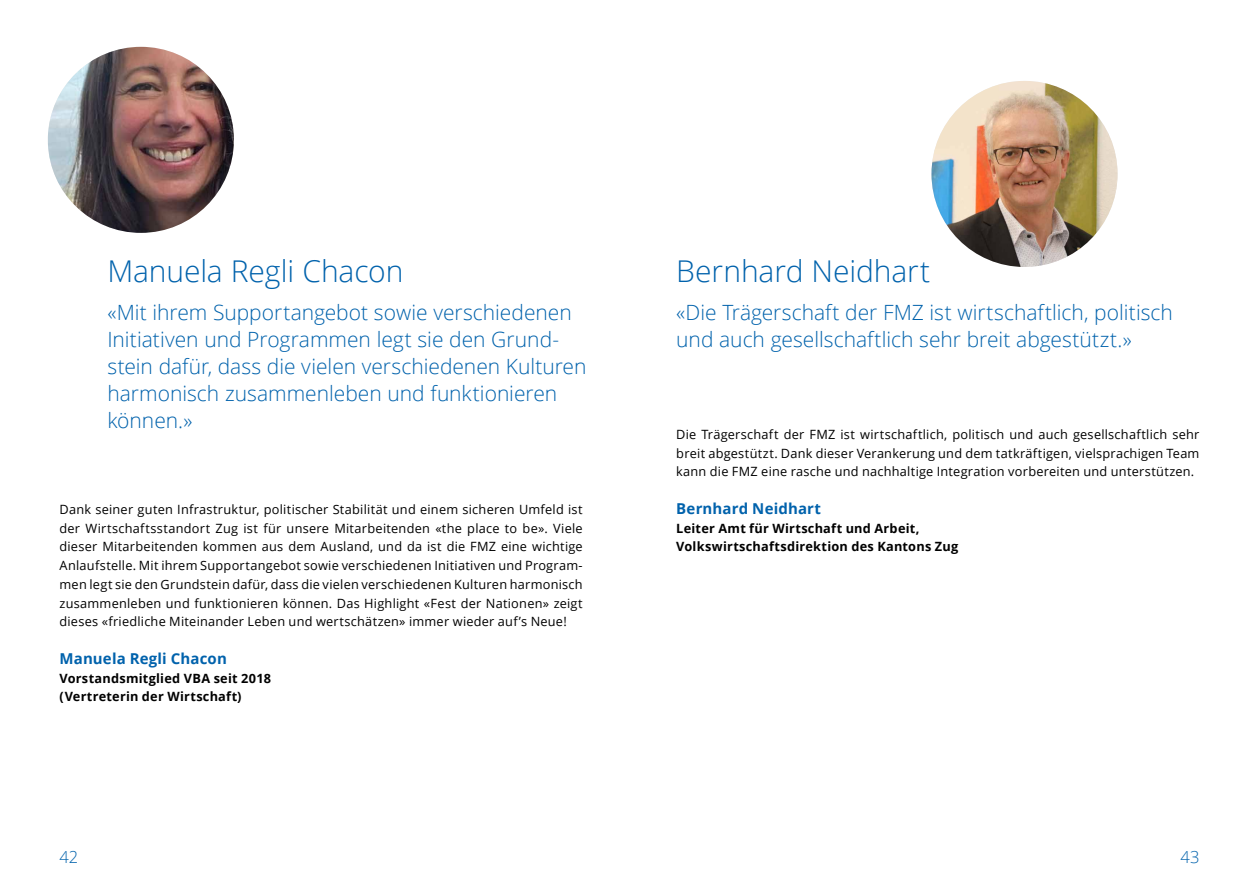
<style>
.page{position:relative;width:1259px;height:893px;background:#fff}
.page>*{position:absolute;margin:0;border:0;box-sizing:border-box;transform-origin:0 0}
.t1{font:300 30px "Open Sans";letter-spacing:-.005em;color:#0062ac}
.t2{font:300 21px/27px "Open Sans";color:#0062ac}
.t3{font:300 16.5px "Open Sans";color:#0062ac}
.t4{font:700 15px "Open Sans";letter-spacing:.01em;color:#0062ac}
.t5{font:12.75px/18.8px "Open Sans";letter-spacing:.02em;color:#000;text-align:justify}
.t6{font:700 12.75px/18.8px "Open Sans";letter-spacing:.02em;color:#000}
</style>
<div class="page">
<img style="left:48px;top:47px;width:186px;height:186px;border-radius:92px">
<img style="left:931px;top:81px;width:186px;height:186px;border-radius:93px">
<h1 class="t1" style="left:107px;top:251px;width:298px">Manuela Regli Chacon</h1>
<h2 class="t2" style="left:107px;top:298px;width:480px">«Mit ihrem Supportangebot sowie verschiedenen Initiativen und Programmen legt sie den Grund&shy;stein dafür, dass die vielen verschiedenen Kulturen harmonisch zusammenleben und funktionieren können.»</h2>
<p class="t5" style="left:60px;top:499px;width:525px">Dank seiner guten Infrastruktur, politischer Stabilität und einem sicheren Umfeld ist der Wirtschaftsstandort Zug ist für unsere Mitarbeitenden «the place to be». Viele dieser Mitarbeitenden kommen aus dem Ausland, und da ist die FMZ eine wichtige Anlaufstelle. Mit ihrem Supportangebot sowie verschiedenen Initiativen und Program&shy;men legt sie den Grundstein dafür, dass die vielen verschiedenen Kulturen harmonisch zusammenleben und funktionieren können. Das Highlight «Fest der Nationen» zeigt dieses «friedliche Miteinander Leben und wertschätzen» immer wieder auf’s Neue!</p>
<p class="t4" style="left:60px;top:648px;width:169px">Manuela Regli Chacon</p>
<p class="t6" style="left:60px;top:668px;width:213px">Vorstandsmitglied VBA seit 2018 (Vertreterin der Wirtschaft)</p>
<h1 class="t1" style="left:676px;top:251px;width:255px">Bernhard Neidhart</h1>
<h2 class="t2" style="left:676px;top:298px;width:498px">«Die Trägerschaft der FMZ ist wirtschaftlich, politisch und auch gesellschaftlich sehr breit abgestützt.»</h2>
<p class="t5" style="left:676px;top:424px;width:525px">Die Trägerschaft der FMZ ist wirtschaftlich, politisch und auch gesellschaftlich sehr breit abgestützt. Dank dieser Verankerung und dem tatkräftigen, vielsprachigen Team kann die FMZ eine rasche und nachhaltige Integration vorbereiten und unterstützen.</p>
<p class="t4" style="left:676px;top:498px;width:146px">Bernhard Neidhart</p>
<p class="t6" style="left:676px;top:518px;width:283px">Leiter Amt für Wirtschaft und Arbeit,<br>Volkswirtschaftsdirektion des Kantons Zug</p>
<p class="t3" style="left:60px;top:846px;width:20px">42</p>
<p class="t3" style="left:1180px;top:846px;width:20px">43</p>
</div>
